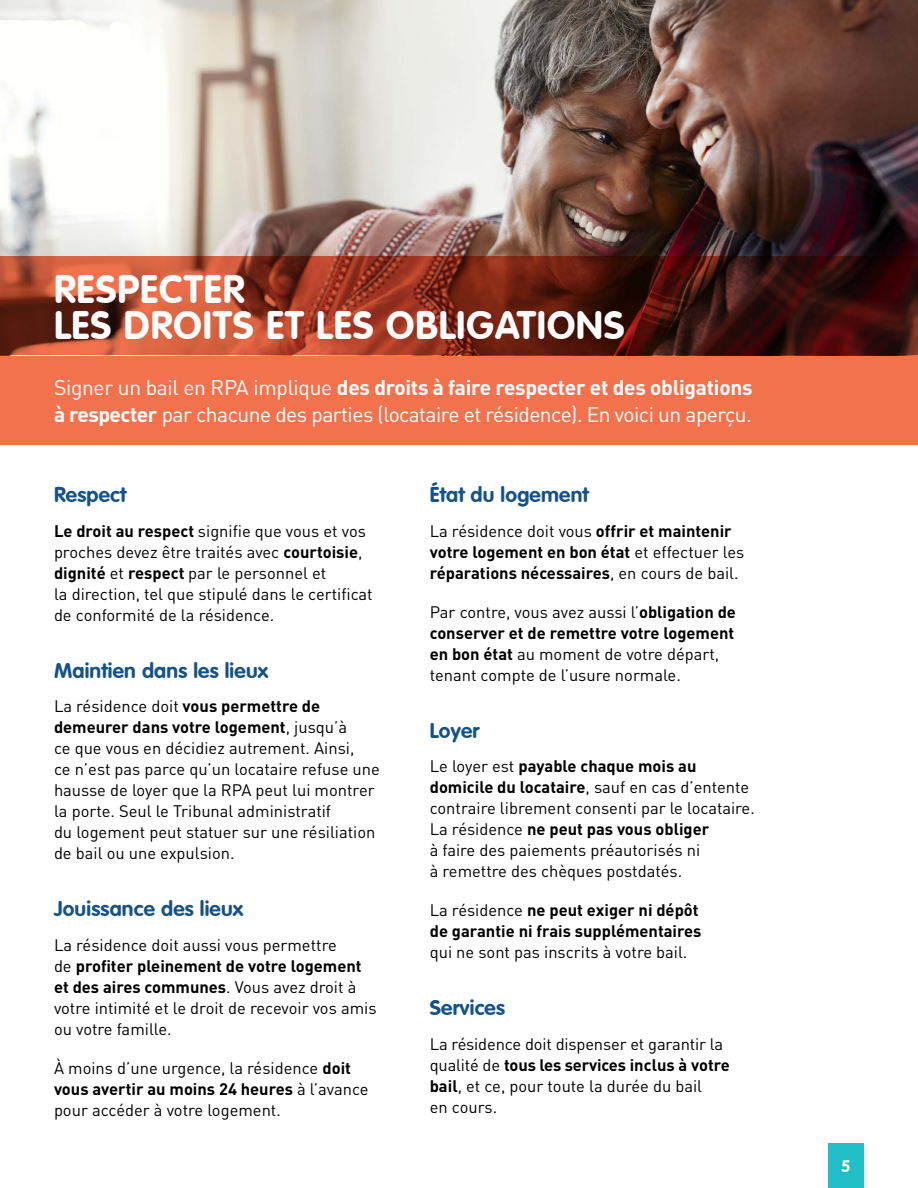
<style>
.page{position:relative;width:918px;height:1188px;background:#fff}
.page>*{position:absolute;margin:0;border:0;box-sizing:border-box;transform-origin:0 0}
.t1{font:700 39px/36px "VAG Rounded";letter-spacing:.025em;color:#fff}
.t2{font:21px/27px "DINOT";letter-spacing:-.025em;color:#fff}
.t3{font:700 21px "VAG Rounded";letter-spacing:.01em;color:#155289}
.t4{font:16.5px/21px "DINOT";color:#000}
.t5{font:700 16.5px/21px "DINOT";color:#000}
.t6{font:700 16.5px "VAG Rounded";color:#fff}
.s1{font-weight:700}
.s2{font-weight:400}
</style>
<div class="page">
<div style="left:0;top:356px;width:918px;height:90px;background:#f3724e"></div>
<img style="left:0;top:0;width:918px;height:256px">
<svg style="left:0;top:256px;width:918px;height:100px;background:#782c1d"></svg>
<div style="left:828px;top:1143px;width:36px;height:45px;background:#20bec6"></div>
<h1 class="t1" style="left:54px;top:271px;width:572px">RESPECTER<br>LES DROITS ET LES OBLIGATIONS</h1>
<p class="t2" style="left:54px;top:373px;width:700px">Signer un bail en RPA implique <span class="s1">des droits à faire respecter et des obligations à respecter</span> par chacune des parties (locataire et résidence). En voici un aperçu.</p>
<p class="t3" style="left:54px;top:482px;width:74px">Respect</p>
<p class="t4" style="left:54px;top:520px;width:320px"><span class="s1">Le droit au respect</span> signifie que vous et vos proches devez être traités avec <span class="s1">courtoisie</span>, <span class="s1">dignité</span> et <span class="s1">respect</span> par le personnel et<br>la direction, tel que stipulé dans le certificat de conformité de la résidence.</p>
<p class="t3" style="left:54px;top:658px;width:216px">Maintien dans les lieux</p>
<p class="t4" style="left:54px;top:695px;width:327px">La résidence doit <span class="s1">vous permettre de demeurer dans votre logement</span>, jusqu’à<br>ce que vous en décidiez autrement. Ainsi,<br>ce n’est pas parce qu’un locataire refuse une hausse de loyer que la RPA peut lui montrer la porte. Seul le Tribunal administratif<br>du logement peut statuer sur une résiliation de bail ou une expulsion.</p>
<p class="t3" style="left:54px;top:896px;width:191px">Jouissance des lieux</p>
<p class="t4" style="left:54px;top:934px;width:324px">La résidence doit aussi vous permettre<br>de <span class="s1">profiter pleinement de votre logement et des aires communes</span>. Vous avez droit à votre intimité et le droit de recevoir vos amis ou votre famille.</p>
<p class="t4" style="left:54px;top:1057px;width:316px">À moins d’une urgence, la résidence <span class="s1">doit vous avertir au moins 24 heures</span> à l’avance pour accéder à votre logement.</p>
<p class="t3" style="left:430px;top:482px;width:161px">État du logement</p>
<p class="t5" style="left:430px;top:520px;width:316px"><span class="s2">La résidence doit vous</span> offrir et maintenir votre logement en bon état <span class="s2">et effectuer les </span>réparations nécessaires<span class="s2">, en cours de bail.</span></p>
<p class="t4" style="left:430px;top:601px;width:308px">Par contre, vous avez aussi l’<span class="s1">obligation de conserver et de remettre votre logement en bon état</span> au moment de votre départ, tenant compte de l’usure normale.</p>
<p class="t3" style="left:430px;top:718px;width:51px">Loyer</p>
<p class="t4" style="left:430px;top:755px;width:327px">Le loyer est <span class="s1">payable chaque mois au domicile du locataire</span>, sauf en cas d’entente contraire librement consenti par le locataire.<br>La résidence <span class="s1">ne peut pas vous obliger<br></span>à faire des paiements préautorisés ni<br>à remettre des chèques postdatés.</p>
<p class="t5" style="left:430px;top:899px;width:273px"><span class="s2">La résidence</span> ne peut exiger ni dépôt de garantie ni frais supplémentaires</p>
<p class="t4" style="left:430px;top:941px;width:259px">qui ne sont pas inscrits à votre bail.</p>
<p class="t3" style="left:430px;top:995px;width:77px">Services</p>
<p class="t4" style="left:430px;top:1033px;width:302px">La résidence doit dispenser et garantir la qualité de <span class="s1">tous les services inclus à votre bail</span>, et ce, pour toute la durée du bail<br>en cours.</p>
<p class="t6" style="left:841px;top:1156px;width:11px">5</p>
</div>
